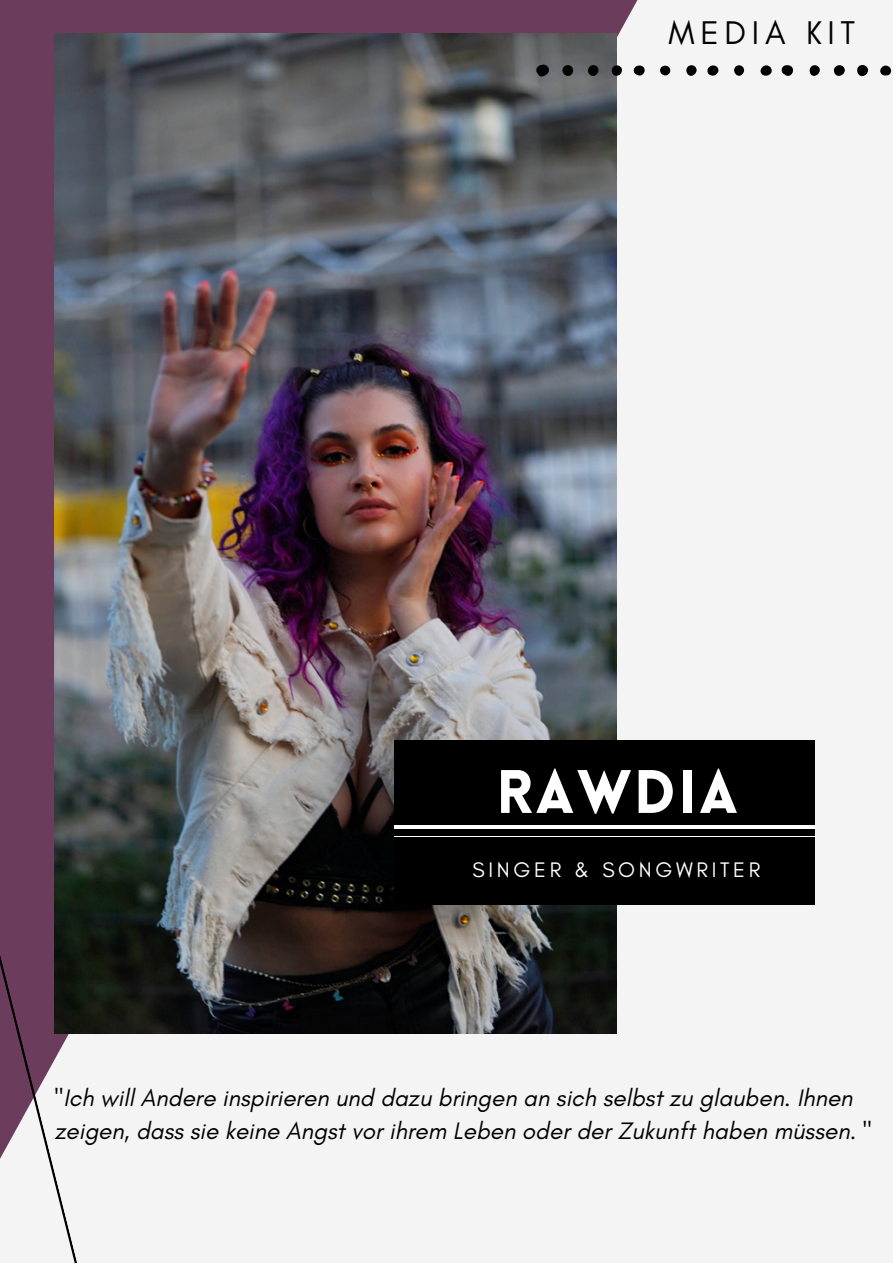
<style>
.page{position:relative;width:893px;height:1264px;background:#fff}
.page>*{position:absolute;margin:0;border:0;box-sizing:border-box;transform-origin:0 0}
.t1{font:900 59.85px "Lovelo";letter-spacing:.04em;color:#fff}
.t2{font:33.45px "Glacial Indifference";letter-spacing:.17em;color:#000}
.t3{font:italic 24.3px/32.5px "Glacial Indifference";color:#000}
.t4{font:21.45px "Glacial Indifference";letter-spacing:.17em;color:#fff}
</style>
<div class="page">
<div style="left:0;top:0;width:892px;height:1262px;background:#f4f4f4"></div>
<svg style="left:0;top:135px;width:89px;height:1127px;fill:#6c3c5c"></svg>
<img style="left:55px;top:34px;width:562px;height:999px">
<div style="left:394px;top:733px;width:420px;height:179px;background:#000"></div>
<hr style="left:394px;top:825px;width:420px;height:4px;background:#fff">
<svg style="left:535px;top:65px;width:14px;height:12px"></svg>
<svg style="left:781px;top:65px;width:12px;height:11px"></svg>
<div style="left:857px;top:65px;width:11px;height:11px;background:#000;border-radius:50%"></div>
<div style="left:833px;top:65px;width:11px;height:11px;background:#000;border-radius:50%"></div>
<div style="left:562px;top:65px;width:11px;height:11px;background:#000;border-radius:50%"></div>
<svg style="left:759px;top:65px;width:13px;height:11px"></svg>
<div style="left:588px;top:65px;width:10px;height:11px;background:#000;border-radius:50%"></div>
<div style="left:707px;top:65px;width:11px;height:11px;background:#000;border-radius:50%"></div>
<svg style="left:632px;top:65px;width:13px;height:11px"></svg>
<div style="left:809px;top:65px;width:10px;height:11px;background:#000;border-radius:5px"></div>
<svg style="left:880px;top:66px;width:11px;height:10px"></svg>
<div style="left:686px;top:65px;width:10px;height:11px;background:#000;border-radius:50%"></div>
<div style="left:611px;top:65px;width:11px;height:11px;background:#000;border-radius:5px"></div>
<svg style="left:734px;top:65px;width:10px;height:11px"></svg>
<div style="left:660px;top:66px;width:10px;height:9px;background:#000;border-radius:50%"></div>
<p class="t2" style="left:668px;top:12px;width:188px">MEDIA KIT</p>
<p class="t1" style="left:496px;top:768px;width:243px">RAWDIA</p>
<p class="t4" style="left:472px;top:856px;width:289px">SINGER &amp; SONGWRITER</p>
<p class="t3" style="left:55px;top:1081px;width:818px">"Ich will Andere inspirieren und dazu bringen an sich selbst zu glauben. Ihnen zeigen, dass sie keine Angst vor ihrem Leben oder der Zukunft haben müssen. "</p>
</div>
